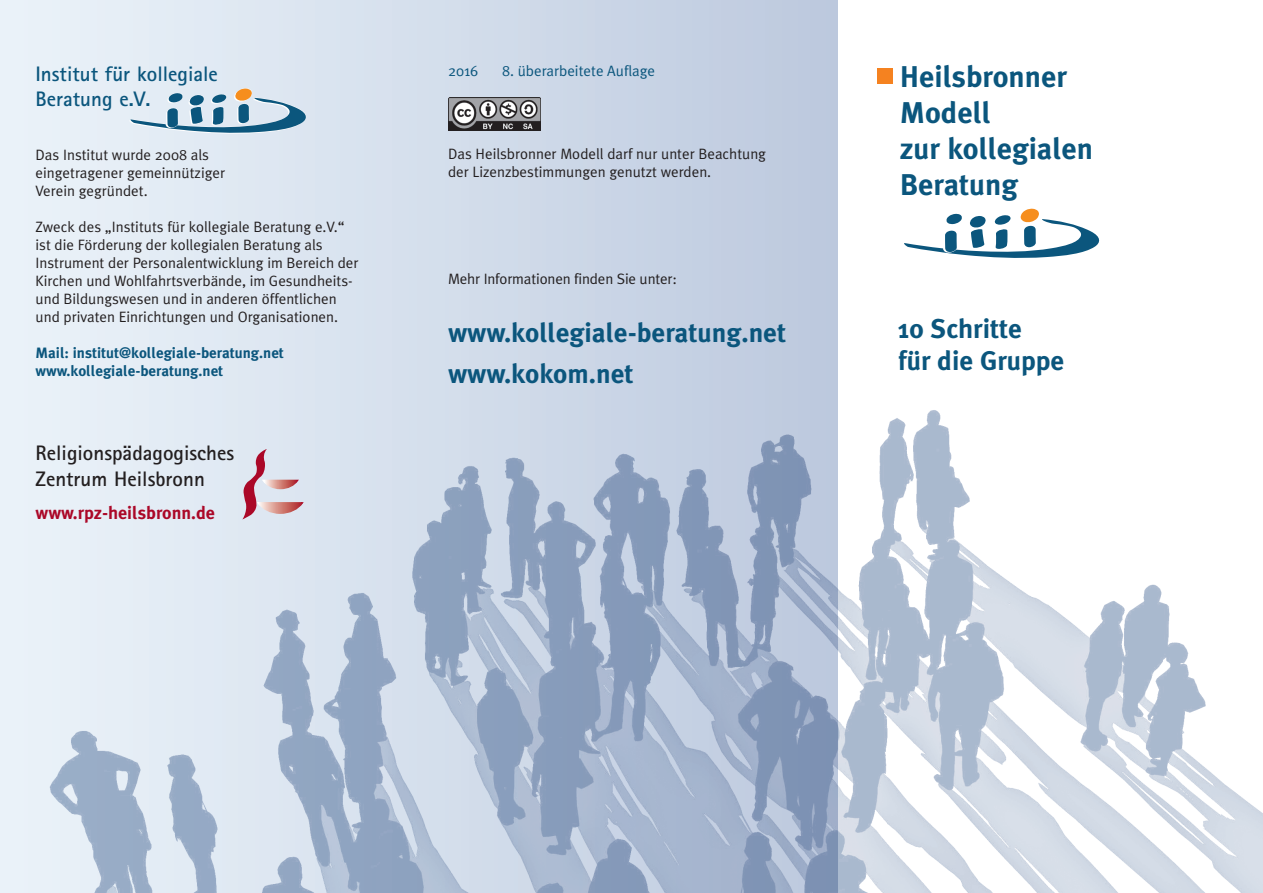
<style>
.page{position:relative;width:1263px;height:893px;background:#fff}
.page>*{position:absolute;margin:0;border:0;box-sizing:border-box;transform-origin:0 0}
.t1{font:700 30px/36px "Meta Plus";color:#0b567d}
.t2{font:700 27px "Meta Plus";color:#0b567d}
.t3{font:700 21px "Rotis Sans Serif";color:#231f20}
.t4{font:700 21px "Rotis Sans Serif";color:#0b567d}
.brot{font:700 18px "Meta Plus";color:#ab0828}
.brot-2{font:15px/18px "Meta Plus Normal";color:#231f20}
.brot-3{font:700 15px "Meta Plus";color:#0b567d}
.brot-4{font:15px "Meta Plus Normal";color:#0b567d}
</style>
<div class="page">
<div style="left:0;top:0;width:838px;height:893px;background:linear-gradient(to right,#ecf4fa,#bdc9de)"></div>
<img style="left:448px;top:98px;width:92px;height:32px">
<img style="left:34px;top:380px;width:1229px;height:513px">
<div style="left:877px;top:69px;width:15px;height:15px;background:#f58220"></div>
<svg style="left:904px;top:208px;width:196px;height:50px"></svg>
<svg style="left:242px;top:449px;width:63px;height:70px"></svg>
<svg style="left:129px;top:88px;width:179px;height:47px"></svg>
<p class="t4" style="left:36px;top:60px;width:184px">Institut für kollegiale</p>
<p class="t4" style="left:36px;top:85px;width:116px">Beratung e.V.</p>
<p class="brot-2" style="left:36px;top:145px;width:175px">Das Institut wurde 2008 als</p>
<p class="brot-2" style="left:36px;top:163px;width:191px">eingetragener gemeinnütziger</p>
<p class="brot-2" style="left:36px;top:181px;width:114px">Verein gegründet.</p>
<p class="brot-2" style="left:36px;top:217px;width:325px">Zweck des „Instituts für kollegiale Beratung e.V.“ ist die Förderung der kollegialen Beratung als Instrument der Personalentwicklung im Bereich der Kirchen und Wohlfahrtsverbände, im Gesundheits&shy;und Bildungswesen und in anderen öffentlichen und privaten Einrichtungen und Organisationen.</p>
<p class="brot-3" style="left:36px;top:344px;width:250px">Mail: institut@kollegiale-beratung.net</p>
<p class="brot-3" style="left:36px;top:362px;width:189px">www.kollegiale-beratung.net</p>
<p class="t3" style="left:36px;top:440px;width:200px">Religionspädagogisches</p>
<p class="t3" style="left:36px;top:465px;width:171px">Zentrum Heilsbronn</p>
<p class="brot" style="left:36px;top:502px;width:181px">www.rpz-heilsbronn.de</p>
<p class="brot-4" style="left:448px;top:62px;width:32px">2016</p>
<p class="brot-4" style="left:502px;top:62px;width:155px">8. überarbeitete Auflage</p>
<p class="brot-2" style="left:448px;top:144px;width:320px">Das Heilsbronner Modell darf nur unter Beachtung der Lizenzbestimmungen genutzt werden.</p>
<p class="brot-2" style="left:448px;top:270px;width:230px">Mehr Informationen finden Sie unter:</p>
<p class="t2" style="left:448px;top:317px;width:340px">www.kollegiale-beratung.net</p>
<p class="t2" style="left:448px;top:358px;width:187px">www.kokom.net</p>
<p class="t1" style="left:900px;top:59px;width:169px">Heilsbronner</p>
<p class="t1" style="left:900px;top:95px;width:195px">Modell<br>zur kollegialen</p>
<p class="t1" style="left:900px;top:167px;width:120px">Beratung</p>
<p class="t2" style="left:898px;top:313px;width:125px">10 Schritte</p>
<p class="t2" style="left:898px;top:345px;width:168px">für die Gruppe</p>
</div>
